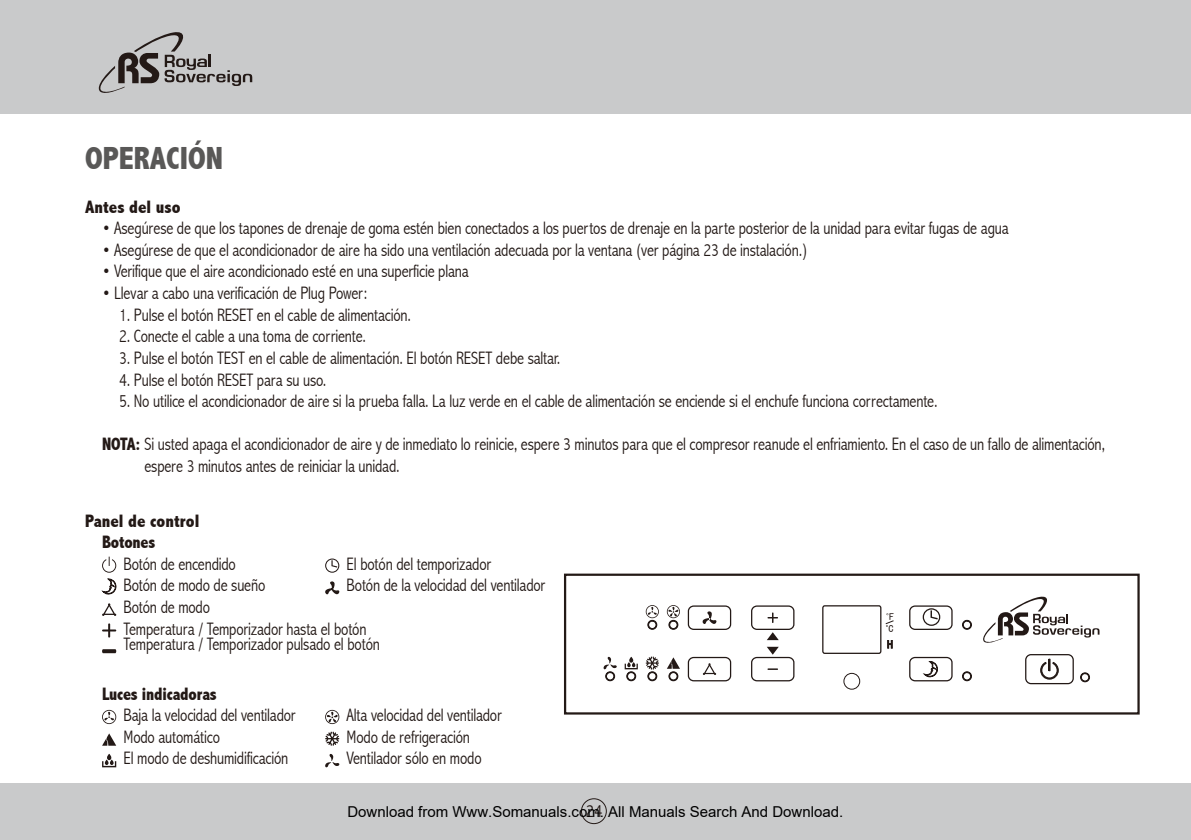
<style>
.page{position:relative;width:1191px;height:840px;background:#fff}
.page>*{position:absolute;margin:0;border:0;box-sizing:border-box;transform-origin:0 0}
.t1{font:800 condensed 32px "Abadi";color:#595857}
.t2{font:300 condensed 18px/21.6px "Abadi";letter-spacing:-.01em;color:#231916;scale:.95 1}
.t3{font:800 condensed 18px/21.6px "Abadi";color:#231916}
.t4{font:800 condensed 18px "Abadi";color:#231916;scale:.95 1}
.t5{font:300 condensed 18px "Abadi";letter-spacing:-.01em;color:#231916}
.t6{font:15px "Arial";color:#000}
.t7{font:11.6px "Sim Hei";color:#231916}
.t8{font:10px "Sim Hei";color:#231916}
.t9{font:9.8px "Sim Hei";color:#231916}
.s1{font-weight:800}
</style>
<div class="page">
<div style="left:0;top:0;width:1191px;height:113px;background:#c9cacb"></div>
<div style="left:0;top:782px;width:1191px;height:57px;background:#c9cacb"></div>
<div style="left:581px;top:797px;width:26px;height:26px;border:1px solid #231916;border-radius:50%"></div>
<svg style="left:98px;top:32px;width:154px;height:61px"></svg>
<svg style="left:102px;top:556px;width:14px;height:16px"></svg>
<svg style="left:325px;top:558px;width:14px;height:14px"></svg>
<svg style="left:102px;top:578px;width:15px;height:16px"></svg>
<svg style="left:325px;top:581px;width:15px;height:14px"></svg>
<svg style="left:102px;top:603px;width:14px;height:12px"></svg>
<svg style="left:102px;top:623px;width:14px;height:14px"></svg>
<svg style="left:102px;top:649px;width:14px;height:3px"></svg>
<svg style="left:102px;top:709px;width:14px;height:14px"></svg>
<svg style="left:325px;top:709px;width:14px;height:14px"></svg>
<svg style="left:102px;top:733px;width:14px;height:12px"></svg>
<svg style="left:325px;top:731px;width:14px;height:14px"></svg>
<svg style="left:102px;top:753px;width:14px;height:13px"></svg>
<svg style="left:325px;top:754px;width:14px;height:13px"></svg>
<svg style="left:767px;top:646px;width:11px;height:8px"></svg>
<svg style="left:767px;top:632px;width:11px;height:7px"></svg>
<svg style="left:767px;top:612px;width:11px;height:10px"></svg>
<svg style="left:646px;top:605px;width:13px;height:24px"></svg>
<svg style="left:667px;top:605px;width:13px;height:24px"></svg>
<svg style="left:962px;top:619px;width:10px;height:10px"></svg>
<svg style="left:962px;top:671px;width:10px;height:9px"></svg>
<svg style="left:1080px;top:672px;width:10px;height:10px"></svg>
<div style="left:688px;top:605px;width:43px;height:24px;border:1px solid #231916;border-radius:5px"></div>
<svg style="left:624px;top:656px;width:14px;height:24px"></svg>
<svg style="left:603px;top:656px;width:14px;height:24px"></svg>
<div style="left:688px;top:656px;width:43px;height:25px;border:1px solid #231916;border-radius:5px"></div>
<div style="left:751px;top:605px;width:43px;height:24px;border:1px solid #231916;border-radius:5px"></div>
<div style="left:751px;top:656px;width:43px;height:25px;border:1px solid #231916;border-radius:5px"></div>
<div style="left:909px;top:605px;width:43px;height:24px;border:1px solid #231916;border-radius:5px"></div>
<div style="left:909px;top:656px;width:43px;height:25px;border:1px solid #231916;border-radius:5px"></div>
<svg style="left:1040px;top:658px;width:18px;height:21px"></svg>
<div style="left:1025px;top:653px;width:48px;height:30px;border:1px solid #231916;border-radius:5px"></div>
<div style="left:822px;top:605px;width:59px;height:48px;border:1px solid #231916;border-radius:2px"></div>
<svg style="left:645px;top:656px;width:14px;height:24px"></svg>
<svg style="left:667px;top:657px;width:13px;height:23px"></svg>
<div style="left:843px;top:672px;width:17px;height:17px;border:1px solid #231916;border-radius:50%"></div>
<div style="left:564px;top:573px;width:575px;height:141px;border:2px solid #231916"></div>
<svg style="left:702px;top:611px;width:15px;height:13px"></svg>
<svg style="left:703px;top:663px;width:13px;height:11px"></svg>
<svg style="left:885px;top:613px;width:9px;height:13px"></svg>
<svg style="left:887px;top:640px;width:5px;height:8px"></svg>
<svg style="left:923px;top:661px;width:15px;height:16px"></svg>
<svg style="left:922px;top:608px;width:18px;height:17px"></svg>
<svg style="left:983px;top:596px;width:116px;height:47px"></svg>
<h1 class="t1" style="left:85px;top:139px;width:121px">OPERACIÓN</h1>
<p class="t3" style="left:85px;top:195px;width:97px">Antes del uso</p>
<p class="t2" style="left:102px;top:217px;width:956px">• Asegúrese de que los tapones de drenaje de goma estén bien conectados a los puertos de drenaje en la parte posterior de la unidad para evitar fugas de agua</p>
<p class="t2" style="left:102px;top:239px;width:744px">• Asegúrese de que el acondicionador de aire ha sido una ventilación adecuada por la ventana (ver página 23 de instalación.)</p>
<p class="t2" style="left:102px;top:260px;width:387px">• Verifique que el aire acondicionado esté en una superficie plana</p>
<p class="t2" style="left:102px;top:282px;width:281px">• Llevar a cabo una verificación de Plug Power:</p>
<p class="t2" style="left:119px;top:303px;width:309px">1. Pulse el botón RESET en el cable de alimentación.</p>
<p class="t2" style="left:119px;top:325px;width:261px">2. Conecte el cable a una toma de corriente.</p>
<p class="t2" style="left:119px;top:347px;width:466px">3. Pulse el botón TEST en el cable de alimentación. El botón RESET debe saltar.</p>
<p class="t2" style="left:119px;top:368px;width:220px">4. Pulse el botón RESET para su uso.</p>
<p class="t2" style="left:119px;top:390px;width:863px">5. No utilice el acondicionador de aire si la prueba falla. La luz verde en el cable de alimentación se enciende si el enchufe funciona correctamente.</p>
<p class="t2" style="left:144px;top:433px;width:1012px;text-indent:-42px"><span class="s1">Nota:</span> Si usted apaga el acondicionador de aire y de inmediato lo reinicie, espere 3 minutos para que el compresor reanude el enfriamiento. En el caso de un fallo de alimentación, espere 3 minutos antes de reiniciar la unidad.</p>
<p class="t3" style="left:102px;top:509px;width:99px;text-indent:-17px">Panel de control<br>Botones</p>
<p class="t2" style="left:124px;top:552px;width:120px">Botón de encendido</p>
<p class="t2" style="left:347px;top:552px;width:154px">El botón del temporizador</p>
<p class="t2" style="left:124px;top:574px;width:151px">Botón de modo de sueño</p>
<p class="t2" style="left:347px;top:574px;width:211px">Botón de la velocidad del ventilador</p>
<p class="t2" style="left:124px;top:596px;width:257px">Botón de modo<br>Temperatura / Temporizador hasta el botón</p>
<p class="t2" style="left:124px;top:633px;width:271px">Temperatura / Temporizador pulsado el botón</p>
<p class="t4" style="left:102px;top:682px;width:122px">Luces indicadoras</p>
<p class="t2" style="left:124px;top:704px;width:183px">Baja la velocidad del ventilador</p>
<p class="t2" style="left:347px;top:704px;width:165px">Alta velocidad del ventilador</p>
<p class="t2" style="left:124px;top:725px;width:103px">Modo automático</p>
<p class="t2" style="left:347px;top:725px;width:131px">Modo de refrigeración</p>
<p class="t2" style="left:124px;top:747px;width:175px">El modo de deshumidificación</p>
<p class="t2" style="left:347px;top:747px;width:144px">Ventilador sólo en modo</p>
<p class="t9" style="left:889px;top:611px;width:6px">F</p>
<p class="t7" style="left:887px;top:638px;width:7px">H</p>
<p class="t8" style="left:888px;top:622px;width:6px">C</p>
<p class="t5" style="left:586px;top:800px;width:18px">24</p>
<p class="t6" style="left:347px;top:802px;width:497px">Download from Www.Somanuals.com. All Manuals Search And Download.</p>
</div>
